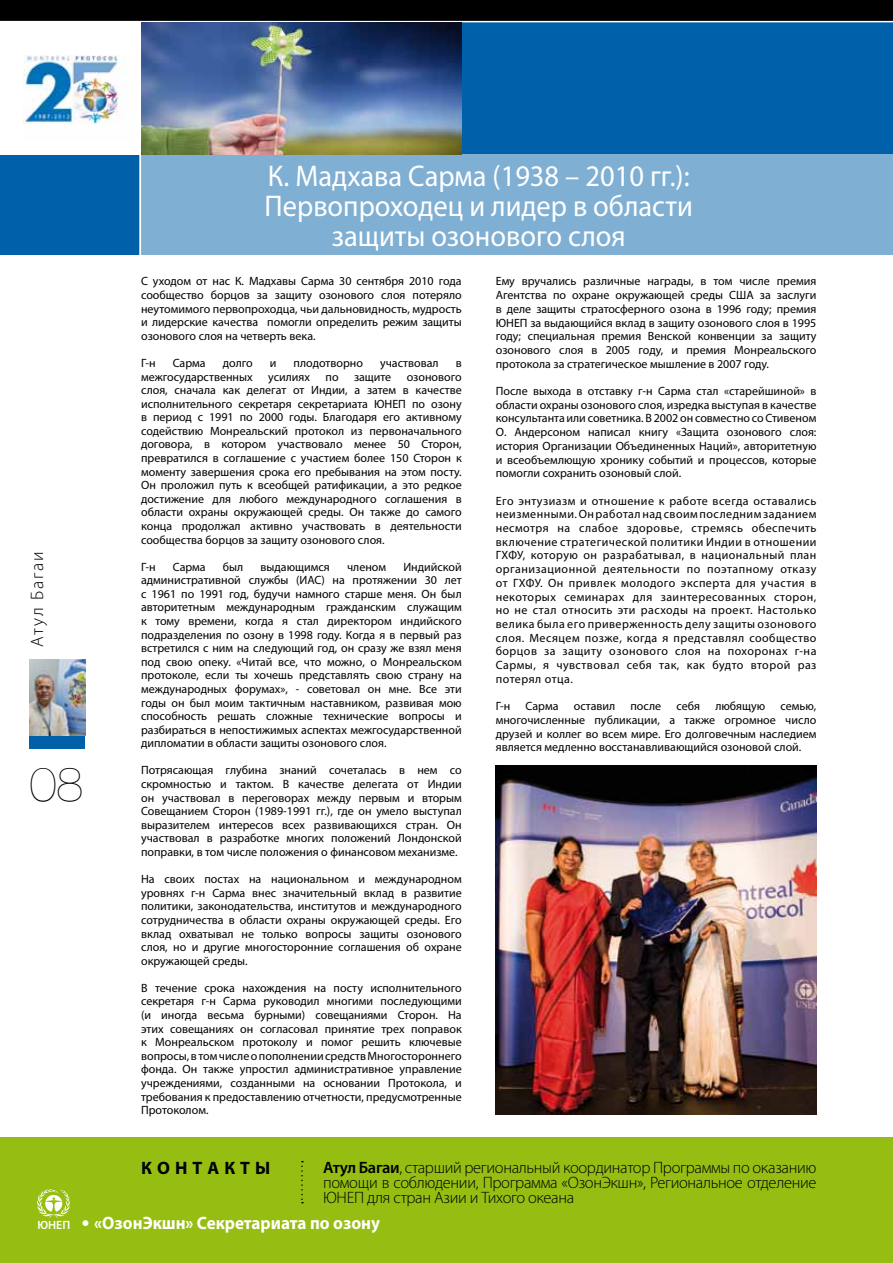
<style>
.page{position:relative;width:893px;height:1263px;background:#fff}
.page>*{position:absolute;margin:0;border:0;box-sizing:border-box;transform-origin:0 0}
.t1{font:200 48px "Helvetica Neue";color:#000}
.t2{font:30px/30px "Myriad Pro";color:#fff;text-align:center;scale:.95 1}
.t3{font:700 18px "Myriad Pro";color:#fff;scale:.95 1}
.t4{font:300 18px "Myriad Pro";letter-spacing:.1em;color:#000}
.t5{font:700 18px "Myriad Pro";color:#000}
.t6{font:300 16.5px/15px "Myriad Pro";letter-spacing:-.02em;color:#000;text-align:justify}
.t7{font:12px/13.6px "Myriad Pro";color:#000;text-align:justify}
.s1{font-weight:600}
.s2{font-weight:600;font-size:12px}
.s3{font-family:"Helvetica Neue";font-size:16.5px}
</style>
<div class="page">
<div style="left:0;top:22px;width:893px;height:233px;background:#0060a9"></div>
<div style="left:0;top:0;width:893px;height:21px;background:#000"></div>
<div style="left:30px;top:736px;width:55px;height:12px;background:#0060a9"></div>
<div style="left:0;top:1137px;width:893px;height:126px;background:#96be12"></div>
<div style="left:140px;top:155px;width:753px;height:100px;background:#7fafd3"></div>
<div style="left:0;top:22px;width:140px;height:133px;background:#fff"></div>
<img style="left:24px;top:55px;width:102px;height:70px">
<hr style="left:140px;top:22px;width:1px;height:233px;background:#fff">
<img style="left:30px;top:659px;width:55px;height:77px">
<svg style="left:37px;top:1189px;width:33px;height:29px"></svg>
<img style="left:496px;top:765px;width:320px;height:349px">
<svg style="left:301px;top:1161px;width:2px;height:42px"></svg>
<img style="left:141px;top:22px;width:321px;height:132px">
<h3 class="t4" style="left:27px;top:647px;width:97px;rotate:-90deg">Атул Багаи</h3>
<h1 class="t1" style="left:30px;top:756px;width:55px">08</h1>
<h2 class="t2" style="left:265px;top:161px;width:452px">К. Мадхава Сарма (1938 – 2010 гг.):<br>Первопроходец и лидер в области защиты озонового слоя</h2>
<p class="t7" style="left:141px;top:274px;width:322px">С уходом от нас К. Мадхавы Сарма 30 сентября 2010 года сообщество борцов за защиту озонового слоя потеряло неутомимого первопроходца, чьи дальновидность, мудрость и лидерские качества помогли определить режим защиты озонового слоя на четверть века.</p>
<p class="t7" style="left:141px;top:356px;width:16px">Г-н</p>
<p class="t7" style="left:173px;top:356px;width:34px">Сарма</p>
<p class="t7" style="left:223px;top:356px;width:31px">долго</p>
<p class="t7" style="left:270px;top:356px;width:8px">и</p>
<p class="t7" style="left:294px;top:356px;width:71px">плодотворно</p>
<p class="t7" style="left:380px;top:356px;width:60px">участвовал</p>
<p class="t7" style="left:456px;top:356px;width:7px">в</p>
<p class="t7" style="left:141px;top:369px;width:113px">межгосударственных</p>
<p class="t7" style="left:268px;top:369px;width:43px">усилиях</p>
<p class="t7" style="left:325px;top:369px;width:15px">по</p>
<p class="t7" style="left:354px;top:369px;width:39px">защите</p>
<p class="t7" style="left:141px;top:369px;width:322px;text-indent:266px">озонового слоя, сначала как делегат от Индии, а затем в качестве исполнительного секретаря секретариата ЮНЕП по озону в период с 1991 по 2000 годы. Благодаря его активному содействию Монреальский протокол из первоначального договора, в котором участвовало менее 50 Сторон, превратился в соглашение с участием более 150 Сторон к моменту завершения срока его пребывания на этом посту.<br>Он проложил путь к всеобщей ратификации, а это редкое достижение для любого международного соглашения в области охраны окружающей среды. Он также до самого конца продолжал активно участвовать в деятельности сообщества борцов за защиту озонового слоя.</p>
<p class="t7" style="left:141px;top:560px;width:16px">Г-н</p>
<p class="t7" style="left:173px;top:560px;width:34px">Сарма</p>
<p class="t7" style="left:223px;top:560px;width:22px">был</p>
<p class="t7" style="left:261px;top:560px;width:71px">выдающимся</p>
<p class="t7" style="left:347px;top:560px;width:41px">членом</p>
<p class="t7" style="left:141px;top:560px;width:322px;text-indent:262px">Индийской административной службы (ИАС) на протяжении 30 лет с 1961 по 1991 год, будучи намного старше меня. Он был авторитетным международным гражданским служащим к тому времени, когда я стал директором индийского подразделения по озону в 1998 году. Когда я в первый раз встретился с ним на следующий год, он сразу же взял меня под свою опеку. «Читай все, что можно, о Монреальском протоколе, если ты хочешь представлять свою страну на международных форумах», - советовал он мне. Все эти годы он был моим тактичным наставником, развивая мою способность решать сложные технические вопросы и разбираться в непостижимых аспектах межгосударственной дипломатии в области защиты озонового слоя.</p>
<p class="t7" style="left:141px;top:763px;width:322px">Потрясающая глубина знаний сочеталась в нем со скромностью и тактом. В качестве делегата от Индии он участвовал в переговорах между первым и вторым Совещанием Сторон (1989-1991 гг.), где он умело выступал выразителем интересов всех развивающихся стран. Он участвовал в разработке многих положений Лондонской поправки, в том числе положения о финансовом механизме.</p>
<p class="t7" style="left:141px;top:872px;width:322px">На своих постах на национальном и международном уровнях г-н Сарма внес значительный вклад в развитие политики, законодательства, институтов и международного сотрудничества в области охраны окружающей среды. Его вклад охватывал не только вопросы защиты озонового слоя, но и другие многосторонние соглашения об охране окружающей среды.</p>
<p class="t7" style="left:141px;top:981px;width:322px">В течение срока нахождения на посту исполнительного секретаря г-н Сарма руководил многими последующими (и иногда весьма бурными) совещаниями Сторон. На этих совещаниях он согласовал принятие трех поправок к Монреальском протоколу и помог решить ключевые вопросы, в том числе о пополнении средств Многостороннего фонда. Он также упростил административное управление учреждениями, созданными на основании Протокола, и требования к предоставлению отчетности, предусмотренные Протоколом.</p>
<p class="t7" style="left:496px;top:274px;width:322px">Ему вручались различные награды, в том числе премия Агентства по охране окружающей среды США за заслуги в деле защиты стратосферного озона в 1996 году; премия ЮНЕП за выдающийся вклад в защиту озонового слоя в 1995 году; специальная премия Венской конвенции за защиту озонового слоя в 2005 году, и премия Монреальского протокола за стратегическое мышление в 2007 году.</p>
<p class="t7" style="left:496px;top:384px;width:322px">После выхода в отставку г-н Сарма стал «старейшиной» в области охраны озонового слоя, изредка выступая в качестве консультанта или советника. В 2002 он совместно со Стивеном О. Андерсоном написал книгу «Защита озонового слоя: история Организации Объединенных Наций», авторитетную и всеобъемлющую хронику событий и процессов, которые помогли сохранить озоновый слой.</p>
<p class="t7" style="left:496px;top:494px;width:322px">Его энтузиазм и отношение к работе всегда оставались неизменными. Он работал над своим последним заданием несмотря на слабое здоровье, стремясь обеспечить включение стратегической политики Индии в отношении ГХФУ, которую он разрабатывал, в национальный план организационной деятельности по поэтапному отказу от ГХФУ. Он привлек молодого эксперта для участия в некоторых семинарах для заинтересованных сторон, но не стал относить эти расходы на проект. Настолько велика была его приверженность делу защиты озонового слоя. Месяцем позже, когда я представлял сообщество борцов за защиту озонового слоя на похоронах г-на Сармы, я чувствовал себя так, как будто второй раз потерял отца.</p>
<p class="t7" style="left:496px;top:699px;width:16px">Г-н</p>
<p class="t7" style="left:526px;top:699px;width:34px">Сарма</p>
<p class="t7" style="left:574px;top:699px;width:43px">оставил</p>
<p class="t7" style="left:630px;top:699px;width:32px">после</p>
<p class="t7" style="left:676px;top:699px;width:25px">себя</p>
<p class="t7" style="left:715px;top:699px;width:51px">любящую</p>
<p class="t7" style="left:496px;top:699px;width:322px;text-indent:285px">семью, многочисленные публикации, а также огромное число друзей и коллег во всем мире. Его долговечным наследием является медленно восстанавливающийся озоновой слой.</p>
<h3 class="t5" style="left:141px;top:1156px;width:131px">К О Н Т А К Т Ы</h3>
<h3 class="t6" style="left:323px;top:1160px;width:495px"><span class="s1">Атул Багаи</span>, старший региональный координатор Программы по оказанию помощи в соблюдении, Программа «ОзонЭкшн», Региональное отделение ЮНЕП для стран Азии и Тихого океана</h3>
<h3 class="t3" style="left:37px;top:1211px;width:362px"><span class="s2">ЮНЕП</span> <span class="s3">•</span> «ОзонЭкшн» Секретариата по озону</h3>
</div>
